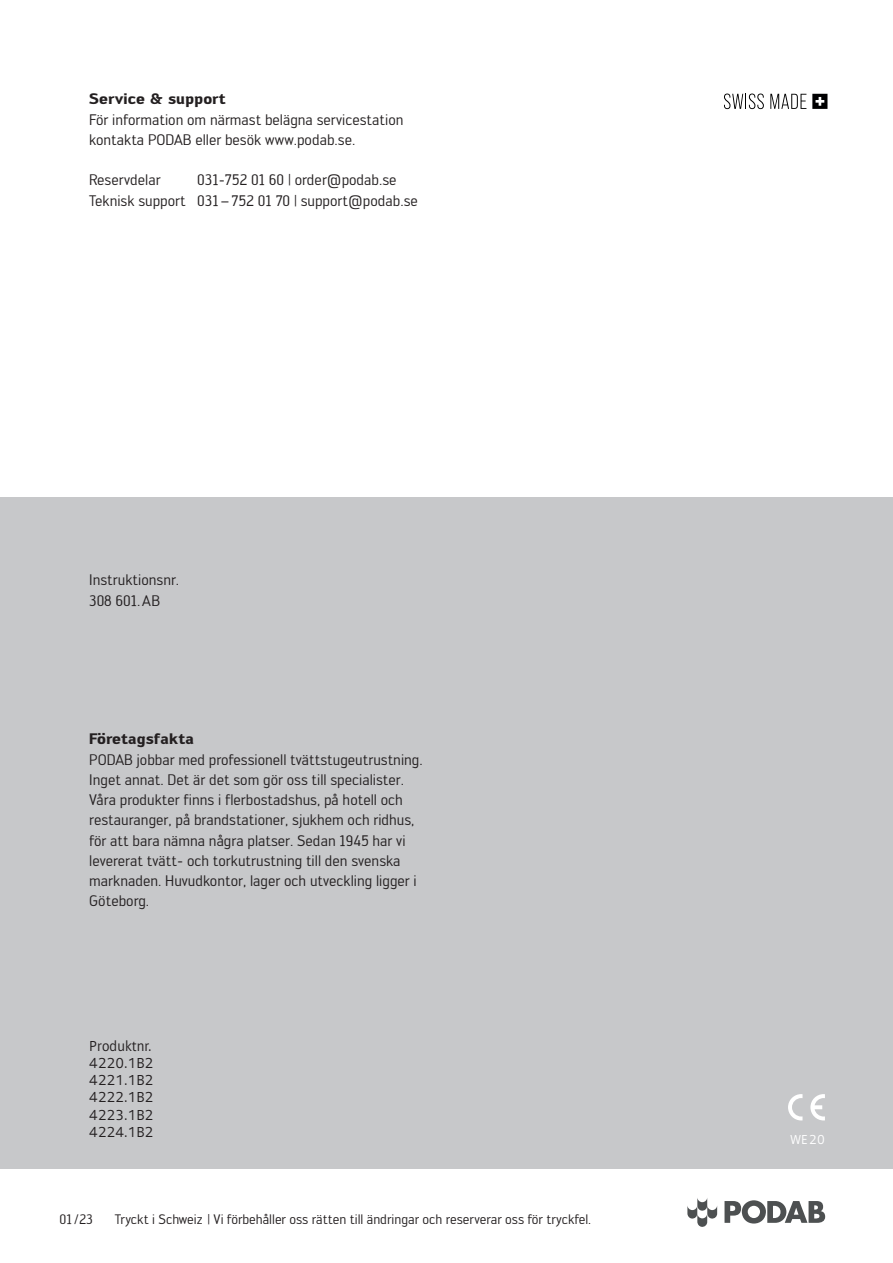
<style>
.page{position:relative;width:893px;height:1263px;background:#fff}
.page>*{position:absolute;margin:0;border:0;box-sizing:border-box;transform-origin:0 0}
.t1{font:15px/20.2px "Engel";color:#231f20}
.t2{font:15px/17.2px "Mayberry Pro";letter-spacing:.005em;color:#231f20;text-align:justify}
.t3{font:700 15px "Engel";color:#231f20}
.t4{font:13.5px "Engel";color:#231f20}
.t5{font:13.5px "Mayberry Pro";color:#fff}
</style>
<div class="page">
<div style="left:0;top:497px;width:893px;height:672px;background:#c7c8ca"></div>
<svg style="left:788px;top:1094px;width:14px;height:26px"></svg>
<svg style="left:810px;top:1094px;width:15px;height:26px"></svg>
<svg style="left:724px;top:1200px;width:101px;height:23px"></svg>
<svg style="left:687px;top:1198px;width:30px;height:29px"></svg>
<svg style="left:812px;top:94px;width:15px;height:15px"></svg>
<svg style="left:724px;top:94px;width:40px;height:15px"></svg>
<svg style="left:770px;top:94px;width:36px;height:15px"></svg>
<p class="t3" style="left:89px;top:90px;width:138px">Service &amp; support</p>
<p class="t1" style="left:89px;top:109px;width:316px">För information om närmast belägna servicestation kontakta PODAB eller besök www.podab.se.</p>
<p class="t1" style="left:89px;top:170px;width:73px">Reservdelar</p>
<p class="t1" style="left:89px;top:170px;width:330px;text-indent:108px">031-752 01 60 | order@podab.se<br>Teknisk support 031–752 01 70 | support@podab.se</p>
<p class="t1" style="left:89px;top:570px;width:91px">Instruktionsnr.<br>308 601.AB</p>
<p class="t3" style="left:89px;top:730px;width:106px">Företagsfakta</p>
<p class="t1" style="left:89px;top:749px;width:335px">PODAB jobbar med professionell tvättstugeutrustning.<br>Inget annat. Det är det som gör oss till specialister.<br>Våra produkter finns i flerbostadshus, på hotell och restauranger, på brandstationer, sjukhem och ridhus, för att bara nämna några platser. Sedan 1945 har vi levererat tvätt- och torkutrustning till den svenska marknaden. Huvudkontor, lager och utveckling ligger i Göteborg.</p>
<p class="t2" style="left:89px;top:1036px;width:66px">Produktnr.<br>4220.1B2<br>4221.1B2<br>4222.1B2<br>4223.1B2<br>4224.1B2</p>
<p class="t4" style="left:60px;top:1211px;width:35px">01 /23</p>
<p class="t4" style="left:115px;top:1211px;width:478px">Tryckt i Schweiz | Vi förbehåller oss rätten till ändringar och reserverar oss för tryckfel.</p>
<p class="t5" style="left:791px;top:1130px;width:36px">WE20</p>
</div>
